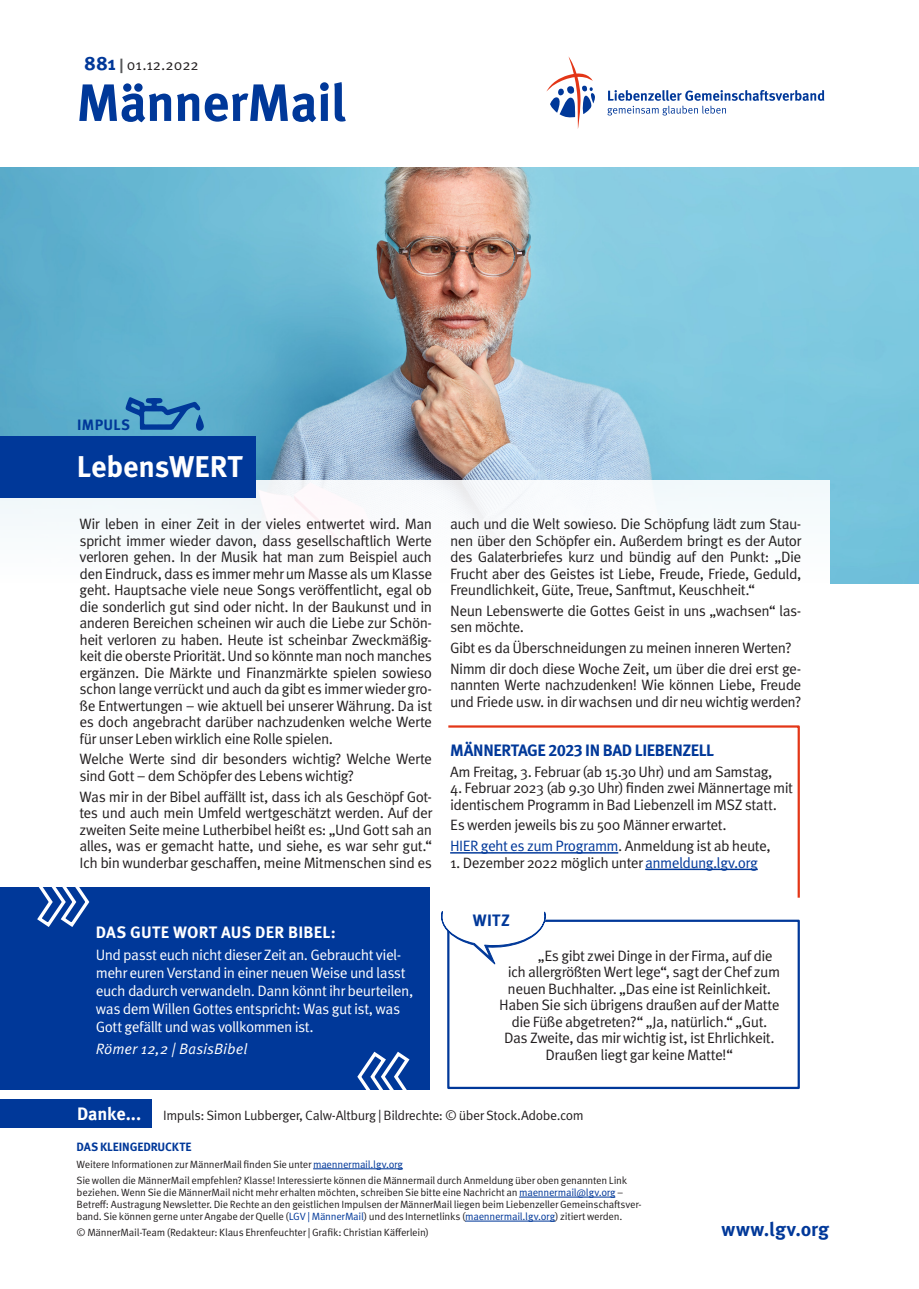
<style>
.page{position:relative;width:919px;height:1289px;background:#fff}
.page>*{position:absolute;margin:0;border:0;box-sizing:border-box;transform-origin:0 0}
.t1{font:700 52.5px "Meta Pro";letter-spacing:-.015em;color:#003899}
.t2{font:700 30px "Meta Pro";color:#fff}
.t3{font:700 19.5px "Meta Pro";letter-spacing:.025em;color:#003899}
.t4{font:700 18px "Meta Pro";letter-spacing:-.01em;color:#fff}
.t5{font:700 16.5px "Meta Pro";letter-spacing:-.025em;color:#003899}
.t6{font:700 16.5px "Meta Pro";letter-spacing:.015em;color:#fff}
.t7{font:15px/16.5px "Meta Pro Norm";letter-spacing:-.04em;color:#231f20;text-align:justify}
.t8{font:15px/18px "Meta Pro Norm";letter-spacing:-.04em;color:#fff}
.t9{font:15px "Meta Pro Norm";letter-spacing:-.035em;color:#003899}
.t10{font:15px "Meta Pro Norm Ita";color:#fff}
.t11{font:700 15px "Meta Pro";letter-spacing:.015em;color:#003899}
.t12{font:13.5px "Meta Pro Norm";letter-spacing:-.035em;color:#231f20}
.t13{font:700 12px "Meta Pro";letter-spacing:-.01em;color:#003899}
.t14{font:10.5px/12px "Meta Pro Norm";letter-spacing:-.025em;color:#231f20}
.s1{font-family:"Meta Pro";font-weight:700;font-size:19.5px;color:#003899}
.s2{font-family:"Meta Pro";font-weight:700;color:#57585a}
.s3{color:#231f20}
.s4{color:#003899}
</style>
<div class="page">
<svg style="left:448px;top:725px;width:352px;height:173px"></svg>
<div style="left:447px;top:919px;width:352px;height:170px;border:2px solid #003899"></div>
<svg style="left:441px;top:841px;width:105px;height:126px"></svg>
<img style="left:0;top:167px;width:918px;height:417px">
<div style="left:0;top:1098px;width:151px;height:29px;background:#003899"></div>
<hr style="left:313px;top:1168px;width:90px;height:1px;background:#003899">
<hr style="left:519px;top:1196px;width:96px;height:1px;background:#003899">
<hr style="left:465px;top:1220px;width:90px;height:1px;background:#003899">
<svg style="left:607px;top:90px;width:217px;height:25px"></svg>
<svg style="left:546px;top:56px;width:49px;height:73px"></svg>
<div style="left:0;top:480px;width:829px;height:105px;background:#fff"></div>
<div style="left:0;top:436px;width:256px;height:61px;background:#003899"></div>
<svg style="left:125px;top:397px;width:79px;height:34px;background:#3b83ba"></svg>
<div style="left:0;top:887px;width:429px;height:202px;background:#003899"></div>
<svg style="left:357px;top:1051px;width:53px;height:38px"></svg>
<svg style="left:37px;top:887px;width:53px;height:40px"></svg>
<hr style="left:450px;top:852px;width:168px;height:1px;background:#003899">
<hr style="left:645px;top:868px;width:112px;height:2px;background:#003899">
<p class="t7" style="left:84px;top:56px;width:116px"><span class="s1">881</span> <span class="s2">|</span> 01.12.2022</p>
<p class="t1" style="left:76px;top:62px;width:271px">MännerMail</p>
<p class="t11" style="left:77px;top:413px;width:54px">IMPULS</p>
<p class="t2" style="left:77px;top:443px;width:167px">LebensWERT</p>
<p class="t7" style="left:79px;top:514px;width:354px">Wir leben in einer Zeit in der vieles entwertet wird. Man spricht immer wieder davon, dass gesellschaftlich Werte verloren gehen. In der Musik hat man zum Beispiel auch den Eindruck, dass es immer mehr um Masse als um Klasse geht. Hauptsache viele neue Songs veröffentlicht, egal ob die sonderlich gut sind oder nicht. In der Baukunst und in anderen Bereichen scheinen wir auch die Liebe zur Schön&shy;heit verloren zu haben. Heute ist scheinbar Zweckmäßig&shy;keit die oberste Priorität. Und so könnte man noch manches ergänzen. Die Märkte und Finanzmärkte spielen sowieso schon lange verrückt und auch da gibt es immer wieder gro&shy;ße Entwertungen – wie aktuell bei unserer Währung. Da ist es doch angebracht darüber nachzudenken welche Werte für unser Leben wirklich eine Rolle spielen.</p>
<p class="t7" style="left:79px;top:750px;width:354px">Welche Werte sind dir besonders wichtig? Welche Werte sind Gott – dem Schöpfer des Lebens wichtig?</p>
<p class="t7" style="left:79px;top:787px;width:354px">Was mir in der Bibel auffällt ist, dass ich als Geschöpf Got&shy;tes und auch mein Umfeld wertgeschätzt werden. Auf der zweiten Seite meine Lutherbibel heißt es: „Und Gott sah an alles, was er gemacht hatte, und siehe, es war sehr gut.“ Ich bin wunderbar geschaffen, meine Mitmenschen sind es</p>
<p class="t6" style="left:96px;top:919px;width:241px">DAS GUTE WORT AUS DER BIBEL:</p>
<p class="t8" style="left:96px;top:945px;width:319px">Und passt euch nicht dieser Zeit an. Gebraucht viel&shy;mehr euren Verstand in einer neuen Weise und lasst euch dadurch verwandeln. Dann könnt ihr beurteilen, was dem Willen Gottes entspricht: Was gut ist, was Gott gefällt und was vollkommen ist.</p>
<p class="t10" style="left:96px;top:1037px;width:153px">Römer 12,2 | BasisBibel</p>
<p class="t7" style="left:450px;top:514px;width:353px">auch und die Welt sowieso. Die Schöpfung lädt zum Stau&shy;nen über den Schöpfer ein. Außerdem bringt es der Autor des Galaterbriefes kurz und bündig auf den Punkt: „Die Frucht aber des Geistes ist Liebe, Freude, Friede, Geduld, Freundlichkeit, Güte, Treue, Sanftmut, Keuschheit.“</p>
<p class="t7" style="left:450px;top:601px;width:353px">Neun Lebenswerte die Gottes Geist in uns „wachsen“ las&shy;sen möchte.</p>
<p class="t7" style="left:450px;top:638px;width:343px">Gibt es da Überschneidungen zu meinen inneren Werten?</p>
<p class="t7" style="left:450px;top:659px;width:353px">Nimm dir doch diese Woche Zeit, um über die drei erst ge&shy;nannten Werte nachzudenken! Wie können Liebe, Freude und Friede usw. in dir wachsen und dir neu wichtig werden?</p>
<p class="t5" style="left:450px;top:737px;width:265px">MÄNNERTAGE 2023 IN BAD LIEBENZELL</p>
<p class="t7" style="left:450px;top:762px;width:324px">Am Freitag, 3. Februar (ab 15.30 Uhr) und am Samstag,</p>
<p class="t7" style="left:450px;top:778px;width:344px">4. Februar 2023 (ab 9.30 Uhr) finden zwei Männertage mit identischem Programm in Bad Liebenzell im MSZ statt.</p>
<p class="t7" style="left:450px;top:815px;width:278px">Es werden jeweils bis zu 500 Männer erwartet.</p>
<p class="t9" style="left:450px;top:834px;width:322px">HIER geht es zum Programm<span class="s3">. Anmeldung ist ab heute,</span></p>
<p class="t7" style="left:450px;top:853px;width:309px">1. Dezember 2022 möglich unter <span class="s4">anmeldung.lgv.org</span></p>
<p class="t5" style="left:473px;top:907px;width:39px">WITZ</p>
<p class="t7" style="left:537px;top:946px;width:236px">„Es gibt zwei Dinge in der Firma, auf die</p>
<p class="t7" style="left:507px;top:962px;width:274px">ich allergrößten Wert lege“, sagt der Chef zum</p>
<p class="t7" style="left:507px;top:979px;width:265px">neuen Buchhalter. „Das eine ist Reinlichkeit.</p>
<p class="t7" style="left:499px;top:995px;width:282px">Haben Sie sich übrigens draußen auf der Matte</p>
<p class="t7" style="left:511px;top:1012px;width:257px">die Füße abgetreten?“ „Ja, natürlich.“ „Gut.</p>
<p class="t7" style="left:504px;top:1028px;width:272px">Das Zweite, das mir wichtig ist, ist Ehrlichkeit.</p>
<p class="t7" style="left:545px;top:1045px;width:189px">Draußen liegt gar keine Matte!“</p>
<p class="t4" style="left:77px;top:1100px;width:66px">Danke...</p>
<p class="t12" style="left:163px;top:1105px;width:422px">Impuls: Simon Lubberger, Calw-Altburg | Bildrechte: © über Stock.Adobe.com</p>
<p class="t13" style="left:77px;top:1137px;width:116px">DAS KLEINGEDRUCKTE</p>
<p class="t14" style="left:77px;top:1157px;width:328px">Weitere Informationen zur MännerMail finden Sie unter <span class="s4">maennermail.lgv.org</span></p>
<p class="t14" style="left:77px;top:1173px;width:566px">Sie wollen die MännerMail empfehlen? Klasse! Interessierte können die Männermail durch Anmeldung über oben genannten Link beziehen. Wenn Sie die MännerMail nicht mehr erhalten möchten, schreiben Sie bitte eine Nachricht an <span class="s4">maennermail@lgv.org</span> – Betreff: Austragung Newsletter. Die Rechte an den geistlichen Impulsen der MännerMail liegen beim Liebenzeller Gemeinschaftsver&shy;band. Sie können gerne unter Angabe der Quelle (<span class="s4">LGV | MännerMail</span>) und des Internetlinks (<span class="s4">maennermail.lgv.org</span>) zitiert werden.</p>
<p class="t14" style="left:77px;top:1225px;width:354px">© MännerMail-Team (Redakteur: Klaus Ehrenfeuchter | Grafik: Christian Käfferlein)</p>
<p class="t3" style="left:721px;top:1213px;width:109px">www.lgv.org</p>
</div>
